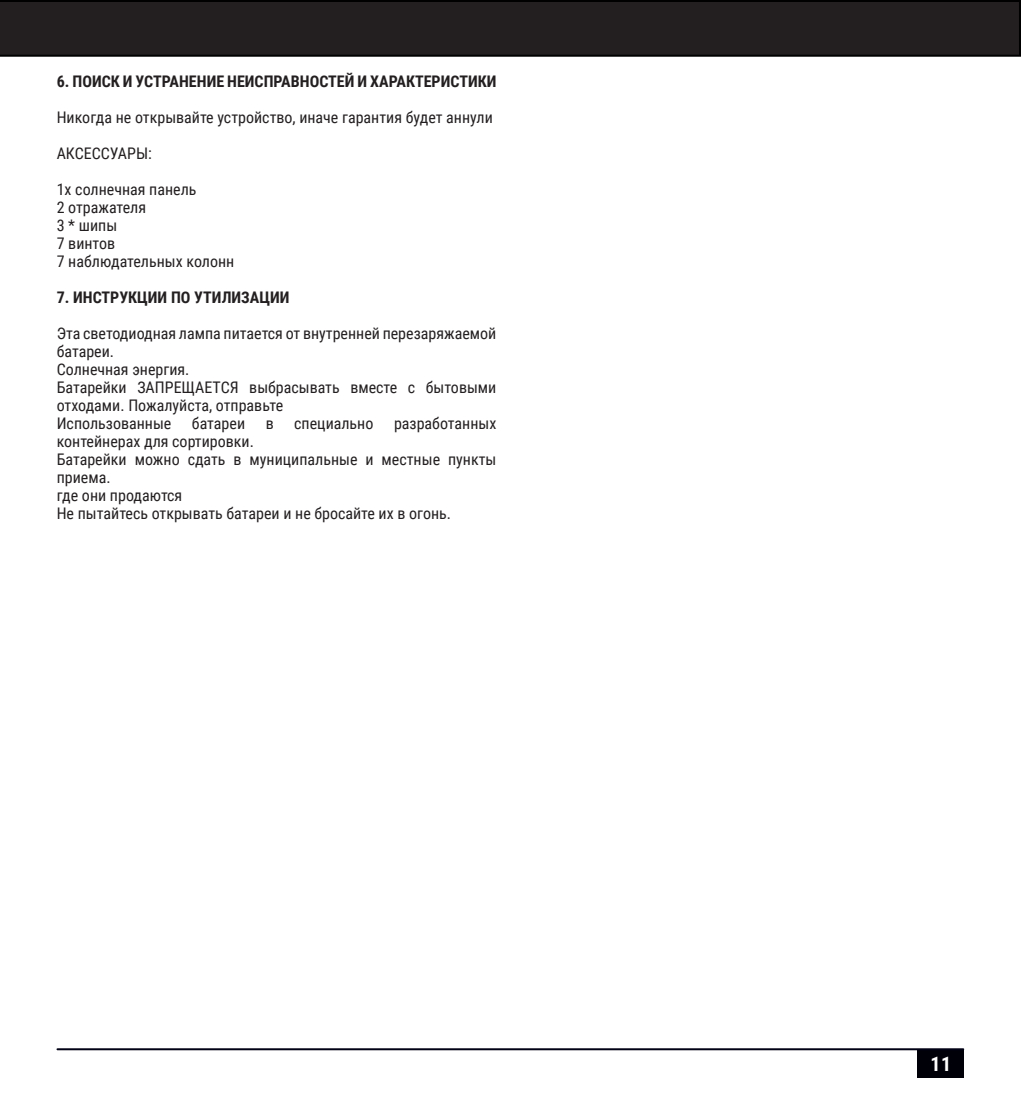
<style>
.page{position:relative;width:1021px;height:1106px;background:#fff}
.page>*{position:absolute;margin:0;border:0;box-sizing:border-box;transform-origin:0 0}
.t1{font:700 20px "Roboto Condensed";color:#fff}
.t2{font:16px/18px "Roboto Condensed";color:#231f20}
.t3{font:700 16px "Roboto Condensed";color:#231f20}
</style>
<div class="page">
<div style="left:917px;top:1049px;width:47px;height:28px;background:#000009"></div>
<svg style="left:0;top:0;width:1020px;height:57px;background:#211d1e"></svg>
<hr style="left:57px;top:1048px;width:906px;height:2px;background:#000115">
<p class="t3" style="left:57px;top:70px;width:441px">6. ПОИСК И УСТРАНЕНИЕ НЕИСПРАВНОСТЕЙ И ХАРАКТЕРИСТИКИ</p>
<p class="t2" style="left:57px;top:107px;width:437px">Никогда не открывайте устройство, иначе гарантия будет аннули</p>
<p class="t2" style="left:57px;top:143px;width:97px">АКСЕССУАРЫ:</p>
<p class="t2" style="left:57px;top:179px;width:141px">1x солнечная панель</p>
<p class="t2" style="left:57px;top:197px;width:91px">2 отражателя</p>
<p class="t2" style="left:57px;top:215px;width:62px">3 * шипы</p>
<p class="t2" style="left:57px;top:233px;width:60px">7 винтов</p>
<p class="t2" style="left:57px;top:251px;width:179px">7 наблюдательных колонн</p>
<p class="t3" style="left:57px;top:286px;width:234px">7. ИНСТРУКЦИИ ПО УТИЛИЗАЦИИ</p>
<p class="t2" style="left:57px;top:323px;width:441px">Эта светодиодная лампа питается от внутренней перезаряжаемой батареи.</p>
<p class="t2" style="left:57px;top:359px;width:134px">Солнечная энергия.</p>
<p class="t2" style="left:57px;top:377px;width:441px">Батарейки ЗАПРЕЩАЕТСЯ выбрасывать вместе с бытовыми отходами. Пожалуйста, отправьте</p>
<p class="t2" style="left:57px;top:413px;width:116px">Использованные</p>
<p class="t2" style="left:192px;top:413px;width:55px">батареи</p>
<p class="t2" style="left:266px;top:413px;width:10px">в</p>
<p class="t2" style="left:294px;top:413px;width:81px">специально</p>
<p class="t2" style="left:394px;top:413px;width:104px">разработанных</p>
<p class="t2" style="left:57px;top:431px;width:199px">контейнерах для сортировки.</p>
<p class="t2" style="left:57px;top:449px;width:441px">Батарейки можно сдать в муниципальные и местные пункты приема.</p>
<p class="t2" style="left:57px;top:485px;width:127px">где они продаются</p>
<p class="t2" style="left:57px;top:503px;width:396px">Не пытайтесь открывать батареи и не бросайте их в огонь.</p>
<p class="t1" style="left:930px;top:1049px;width:22px">11</p>
</div>
